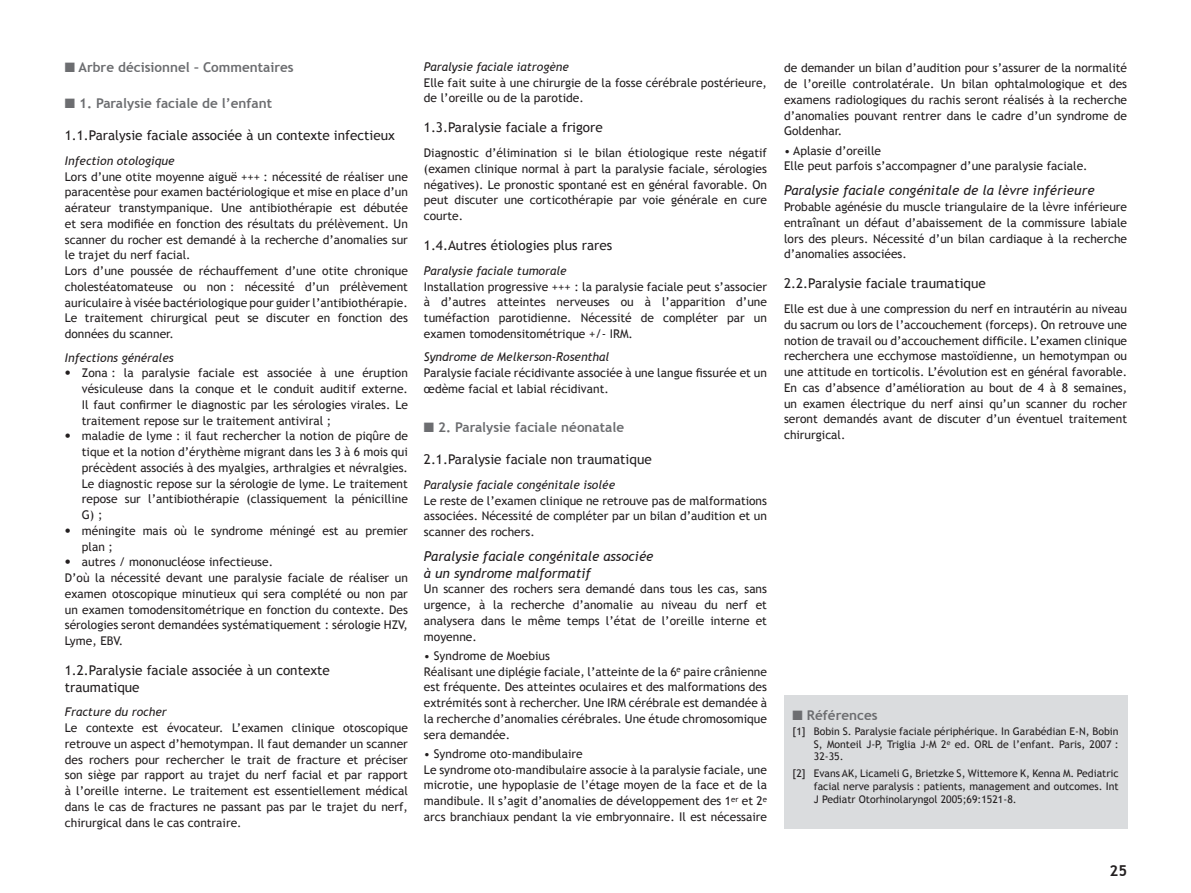
<style>
.page{position:relative;width:1191px;height:893px;background:#fff}
.page>*{position:absolute;margin:0;border:0;box-sizing:border-box;transform-origin:0 0}
.t1{font:700 15px "Trebuchet MS";color:#231f20}
.t2{font:13.5px/16.5px "Trebuchet MS";color:#231f20}
.t3{font:italic 13.5px/16.5px "Trebuchet MS";color:#231f20}
.t4{font:700 13.5px "Trebuchet MS";color:#6c6d70}
.t5{font:12px/15.8px "Trebuchet MS";color:#231f20;text-align:justify}
.t6{font:italic 12px "Trebuchet MS";color:#231f20}
.t7{font:10.5px/12.8px "Trebuchet MS";color:#231f20;text-align:justify}
</style>
<div class="page">
<div style="left:784px;top:696px;width:343px;height:133px;background:#dadcde"></div>
<p class="t4" style="left:65px;top:59px;width:230px">■ Arbre décisionnel – Commentaires</p>
<p class="t4" style="left:65px;top:95px;width:209px">■ 1. Paralysie faciale de l’enfant</p>
<p class="t2" style="left:65px;top:127px;width:331px">1.1.Paralysie faciale associée à un contexte infectieux</p>
<p class="t6" style="left:65px;top:154px;width:111px">Infection otologique</p>
<p class="t5" style="left:65px;top:169px;width:344px;text-align:left">Lors d’une otite moyenne aiguë +++ : nécessité de réaliser une paracentèse pour examen bactériologique et mise en place d’un aérateur transtympanique. Une antibiothérapie est débutée et sera modifiée en fonction des résultats du prélèvement. Un scanner du rocher est demandé à la recherche d’anomalies sur le trajet du nerf facial.<br>Lors d’une poussée de réchauffement d’une otite chronique cholestéatomateuse ou non : nécessité d’un prélèvement auriculaire à visée bactériologique pour guider l’antibiothérapie.<br>Le traitement chirurgical peut se discuter en fonction des données du scanner.</p>
<p class="t6" style="left:65px;top:350px;width:110px">Infections générales</p>
<p class="t5" style="left:82px;top:365px;width:327px;text-indent:-17px">• Zona : la paralysie faciale est associée à une éruption vésiculeuse dans la conque et le conduit auditif externe.<br>Il faut confirmer le diagnostic par les sérologies virales. Le traitement repose sur le traitement antiviral ;</p>
<p class="t5" style="left:82px;top:428px;width:327px;text-indent:-17px">• maladie de lyme : il faut rechercher la notion de piqûre de tique et la notion d’érythème migrant dans les 3 à 6 mois qui précèdent associés à des myalgies, arthralgies et névralgies.<br>Le diagnostic repose sur la sérologie de lyme. Le traitement repose sur l’antibiothérapie (classiquement la pénicilline G) ;</p>
<p class="t5" style="left:82px;top:523px;width:327px;text-indent:-17px">• méningite mais où le syndrome méningé est au premier plan ;</p>
<p class="t5" style="left:65px;top:554px;width:344px;text-align:left">• autres / mononucléose infectieuse.<br>D’où la nécessité devant une paralysie faciale de réaliser un examen otoscopique minutieux qui sera complété ou non par un examen tomodensitométrique en fonction du contexte. Des sérologies seront demandées systématiquement : sérologie HZV, Lyme, EBV.</p>
<p class="t2" style="left:65px;top:662px;width:266px">1.2.Paralysie faciale associée à un contexte traumatique</p>
<p class="t6" style="left:65px;top:705px;width:103px">Fracture du rocher</p>
<p class="t5" style="left:65px;top:720px;width:344px">Le contexte est évocateur. L’examen clinique otoscopique retrouve un aspect d’hemotympan. Il faut demander un scanner des rochers pour rechercher le trait de fracture et préciser son siège par rapport au trajet du nerf facial et par rapport à l’oreille interne. Le traitement est essentiellement médical dans le cas de fractures ne passant pas par le trajet du nerf, chirurgical dans le cas contraire.</p>
<p class="t6" style="left:424px;top:59px;width:146px">Paralysie faciale iatrogène</p>
<p class="t5" style="left:424px;top:75px;width:344px">Elle fait suite à une chirurgie de la fosse cérébrale postérieure, de l’oreille ou de la parotide.</p>
<p class="t2" style="left:424px;top:119px;width:180px">1.3.Paralysie faciale a frigore</p>
<p class="t5" style="left:424px;top:145px;width:344px">Diagnostic d’élimination si le bilan étiologique reste négatif (examen clinique normal à part la paralysie faciale, sérologies négatives). Le pronostic spontané est en général favorable. On peut discuter une corticothérapie par voie générale en cure courte.</p>
<p class="t2" style="left:424px;top:237px;width:190px">1.4.Autres étiologies plus rares</p>
<p class="t6" style="left:424px;top:263px;width:144px">Paralysie faciale tumorale</p>
<p class="t5" style="left:424px;top:279px;width:345px">Installation progressive +++ : la paralysie faciale peut s’associer à d’autres atteintes nerveuses ou à l’apparition d’une tuméfaction parotidienne. Nécessité de compléter par un examen tomodensitométrique +/- IRM.</p>
<p class="t6" style="left:424px;top:350px;width:187px">Syndrome de Melkerson-Rosenthal</p>
<p class="t5" style="left:424px;top:365px;width:344px">Paralysie faciale récidivante associée à une langue fissurée et un œdème facial et labial récidivant.</p>
<p class="t4" style="left:424px;top:419px;width:202px">■ 2. Paralysie faciale néonatale</p>
<p class="t2" style="left:424px;top:451px;width:229px">2.1.Paralysie faciale non traumatique</p>
<p class="t6" style="left:424px;top:478px;width:193px">Paralysie faciale congénitale isolée</p>
<p class="t5" style="left:424px;top:493px;width:344px">Le reste de l’examen clinique ne retrouve pas de malformations associées. Nécessité de compléter par un bilan d’audition et un scanner des rochers.</p>
<p class="t3" style="left:424px;top:548px;width:231px">Paralysie faciale congénitale associée à un syndrome malformatif</p>
<p class="t5" style="left:424px;top:581px;width:344px">Un scanner des rochers sera demandé dans tous les cas, sans urgence, à la recherche d’anomalie au niveau du nerf et analysera dans le même temps l’état de l’oreille interne et moyenne.</p>
<p class="t5" style="left:424px;top:648px;width:344px;text-align:left">• Syndrome de Moebius<br>Réalisant une diplégie faciale, l’atteinte de la 6<sup>e</sup> paire crânienne est fréquente. Des atteintes oculaires et des malformations des extrémités sont à rechercher. Une IRM cérébrale est demandée à la recherche d’anomalies cérébrales. Une étude chromosomique sera demandée.</p>
<p class="t5" style="left:424px;top:746px;width:345px;text-align:left">• Syndrome oto-mandibulaire<br>Le syndrome oto-mandibulaire associe à la paralysie faciale, une microtie, une hypoplasie de l’étage moyen de la face et de la mandibule. Il s’agit d’anomalies de développement des 1<sup>er</sup> et 2<sup>e </sup>arcs branchiaux pendant la vie embryonnaire. Il est nécessaire</p>
<p class="t5" style="left:784px;top:60px;width:344px">de demander un bilan d’audition pour s’assurer de la normalité de l’oreille controlatérale. Un bilan ophtalmologique et des examens radiologiques du rachis seront réalisés à la recherche d’anomalies pouvant rentrer dans le cadre d’un syndrome de Goldenhar.</p>
<p class="t5" style="left:784px;top:143px;width:305px">• Aplasie d’oreille<br>Elle peut parfois s’accompagner d’une paralysie faciale.</p>
<p class="t3" style="left:784px;top:182px;width:312px">Paralysie faciale congénitale de la lèvre inférieure</p>
<p class="t5" style="left:784px;top:199px;width:344px">Probable agénésie du muscle triangulaire de la lèvre inférieure entraînant un défaut d’abaissement de la commissure labiale lors des pleurs. Nécessité d’un bilan cardiaque à la recherche d’anomalies associées.</p>
<p class="t2" style="left:784px;top:276px;width:203px">2.2.Paralysie faciale traumatique</p>
<p class="t5" style="left:784px;top:301px;width:344px">Elle est due à une compression du nerf en intrautérin au niveau du sacrum ou lors de l’accouchement (forceps). On retrouve une notion de travail ou d’accouchement difficile. L’examen clinique recherchera une ecchymose mastoïdienne, un hemotympan ou une attitude en torticolis. L’évolution est en général favorable.<br>En cas d’absence d’amélioration au bout de 4 à 8 semaines, un examen électrique du nerf ainsi qu’un scanner du rocher seront demandés avant de discuter d’un éventuel traitement chirurgical.</p>
<p class="t4" style="left:792px;top:707px;width:87px">■ Références</p>
<p class="t7" style="left:814px;top:725px;width:306px;text-indent:-21px">[1] Bobin S. Paralysie faciale périphérique. In Garabédian E-N, Bobin S, Monteil J-P, Triglia J-M 2<sup>e</sup> ed. ORL de l’enfant. Paris, 2007 :<br>32-35.</p>
<p class="t7" style="left:814px;top:767px;width:306px;text-indent:-21px">[2] Evans AK, Licameli G, Brietzke S, Wittemore K, Kenna M. Pediatric facial nerve paralysis : patients, management and outcomes. Int J Pediatr Otorhinolaryngol 2005;69:1521-8.</p>
<p class="t1" style="left:1109px;top:861px;width:19px">25</p>
</div>
